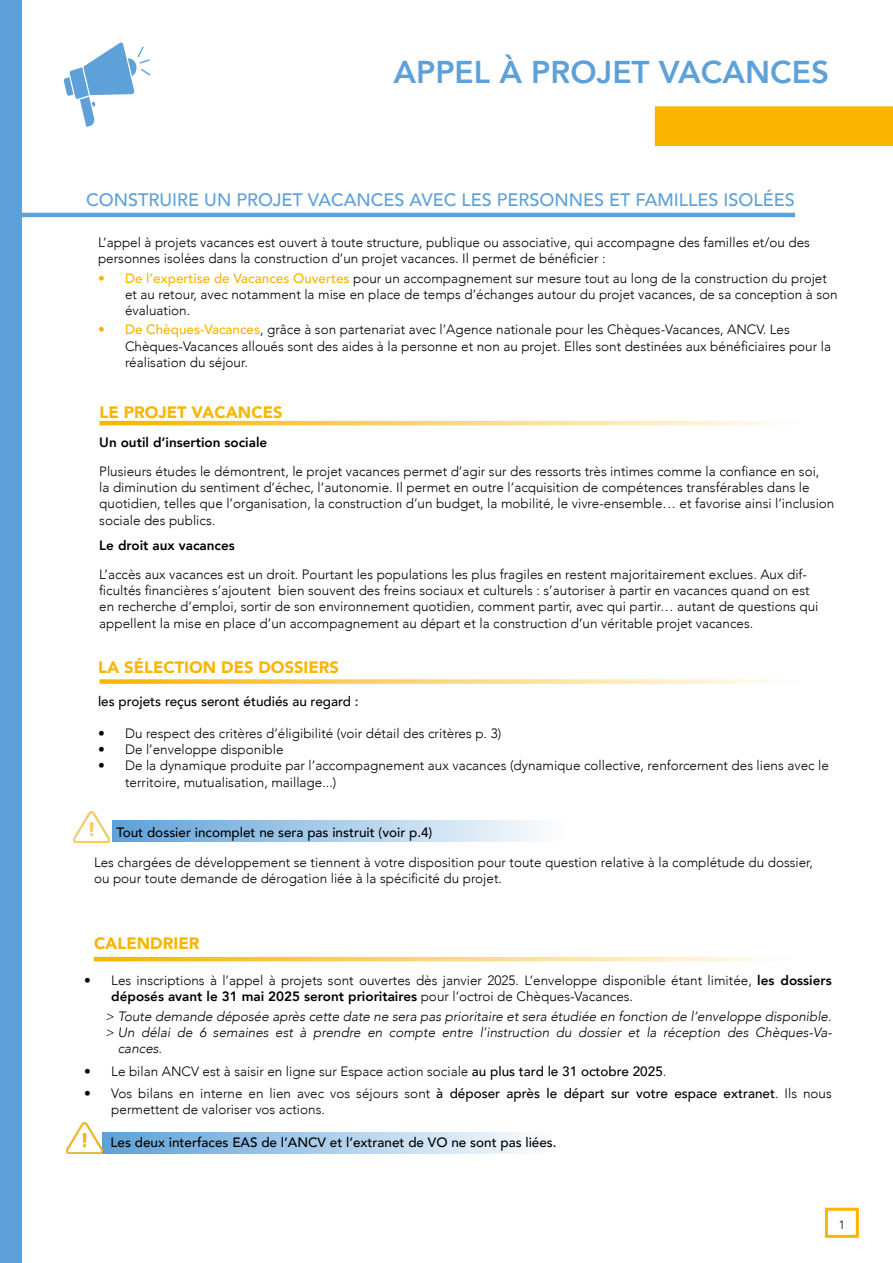
<style>
.page{position:relative;width:893px;height:1263px;background:#fff}
.page>*{position:absolute;margin:0;border:0;box-sizing:border-box;transform-origin:0 0}
.t1{font:800 31.5px "Avenir";color:#5ea1d8}
.t2{font:500 18px "Avenir";color:#5ea1d8}
.t3{font:900 16.5px "Avenir";color:#f9b500}
.t4{font:300 13.5px/16.2px "Avenir";color:#000}
.t5{font:italic 300 13.5px "Avenir";color:#000}
.t6{font:500 13.5px "Avenir";color:#000}
.t7{font:800 13.5px "Avenir";color:#000}
.t8{font:300 12px "Avenir";color:#000}
.s1{font-weight:500;color:#f9b500}
.s2{font-weight:800}
.s3{font-weight:500}
</style>
<div class="page">
<div style="left:112px;top:821px;width:451px;height:21px;background:linear-gradient(to right,#5ea1d8,#fdfefe)"></div>
<div style="left:102px;top:1132px;width:452px;height:21px;background:linear-gradient(to right,#5da0d7,#fdfdfe)"></div>
<svg style="left:64px;top:42px;width:86px;height:85px"></svg>
<div style="left:0;top:0;width:21px;height:1263px;background:#5ea1d8"></div>
<div style="left:825px;top:1208px;width:34px;height:30px;border:3px solid #f9b500"></div>
<img style="left:73px;top:812px;width:37px;height:30px">
<img style="left:66px;top:1122px;width:36px;height:31px">
<hr style="left:21px;top:213px;width:774px;height:4px;background:#5ea1d8">
<div style="left:655px;top:106px;width:238px;height:40px;background:#f9b500"></div>
<svg style="left:100px;top:421px;width:680px;height:4px;background:#fbd777"></svg>
<svg style="left:100px;top:679px;width:680px;height:5px;background:#fbdb85"></svg>
<svg style="left:94px;top:957px;width:680px;height:4px;background:#fbd777"></svg>
<h1 class="t1" style="left:393px;top:47px;width:437px">APPEL À PROJET VACANCES</h1>
<h2 class="t2" style="left:86px;top:184px;width:710px">CONSTRUIRE UN PROJET VACANCES AVEC LES PERSONNES ET FAMILLES ISOLÉES</h2>
<p class="t4" style="left:98px;top:234px;width:713px">L’appel à projets vacances est ouvert à toute structure, publique ou associative, qui accompagne des familles et/ou des personnes isolées dans la construction d’un projet vacances. Il permet de bénéficier :</p>
<p class="t4" style="left:125px;top:270px;width:714px;text-indent:-27px"><span class="s1">• De l’expertise de Vacances Ouvertes</span> pour un accompagnement sur mesure tout au long de la construction du projet et au retour, avec notamment la mise en place de temps d’échanges autour du projet vacances, de sa conception à son évaluation.</p>
<p class="t4" style="left:125px;top:322px;width:707px;text-indent:-27px"><span class="s1">• De Chèques-Vacances</span>, grâce à son partenariat avec l’Agence nationale pour les Chèques-Vacances, ANCV. Les<br>Chèques-Vacances alloués sont des aides à la personne et non au projet. Elles sont destinées aux bénéficiaires pour la réalisation du séjour.</p>
<p class="t3" style="left:100px;top:398px;width:185px">LE PROJET VACANCES</p>
<p class="t7" style="left:99px;top:432px;width:170px">Un outil d’insertion sociale</p>
<p class="t4" style="left:99px;top:463px;width:737px">Plusieurs études le démontrent, le projet vacances permet d’agir sur des ressorts très intimes comme la confiance en soi,<br>la diminution du sentiment d’échec, l’autonomie. Il permet en outre l’acquisition de compétences transférables dans le quotidien, telles que l’organisation, la construction d’un budget, la mobilité, le vivre-ensemble… et favorise ainsi l’inclusion sociale des publics.</p>
<p class="t7" style="left:99px;top:535px;width:137px">Le droit aux vacances</p>
<p class="t4" style="left:99px;top:566px;width:721px">L’accès aux vacances est un droit. Pourtant les populations les plus fragiles en restent majoritairement exclues. Aux dif&shy;ficultés financières s’ajoutent bien souvent des freins sociaux et culturels : s’autoriser à partir en vacances quand on est en recherche d’emploi, sortir de son environnement quotidien, comment partir, avec qui partir… autant de questions qui appellent la mise en place d’un accompagnement au départ et la construction d’un véritable projet vacances.</p>
<p class="t3" style="left:98px;top:653px;width:242px">LA SÉLECTION DES DOSSIERS</p>
<p class="t6" style="left:98px;top:689px;width:262px">les projets reçus seront étudiés au regard :</p>
<p class="t4" style="left:98px;top:725px;width:405px">• Du respect des critères d’éligibilité (voir détail des critères p. 3)</p>
<p class="t4" style="left:98px;top:741px;width:187px">• De l’enveloppe disponible</p>
<p class="t4" style="left:125px;top:758px;width:705px;text-indent:-27px">• De la dynamique produite par l’accompagnement aux vacances (dynamique collective, renforcement des liens avec le territoire, mutualisation, maillage...)</p>
<p class="t6" style="left:117px;top:821px;width:317px">Tout dossier incomplet ne sera pas instruit (voir p.4)</p>
<p class="t4" style="left:94px;top:854px;width:720px">Les chargées de développement se tiennent à votre disposition pour toute question relative à la complétude du dossier, ou pour toute demande de dérogation liée à la spécificité du projet.</p>
<p class="t3" style="left:94px;top:929px;width:107px">CALENDRIER</p>
<p class="t4" style="left:111px;top:972px;width:722px;text-indent:-27px">• Les inscriptions à l’appel à projets sont ouvertes dès janvier 2025. L’enveloppe disponible étant limitée, <span class="s2">les dossiers déposés avant le 31 mai 2025 seront prioritaires</span> pour l’octroi de Chèques-Vacances.</p>
<p class="t5" style="left:105px;top:1008px;width:728px">&gt; Toute demande déposée après cette date ne sera pas prioritaire et sera étudiée en fonction de l’enveloppe disponible.</p>
<p class="t5" style="left:105px;top:1024px;width:728px">&gt; Un délai de 6 semaines est à prendre en compte entre l’instruction du dossier et la réception des Chèques-Va-</p>
<p class="t5" style="left:118px;top:1040px;width:46px">cances.</p>
<p class="t4" style="left:84px;top:1063px;width:584px">• Le bilan ANCV est à saisir en ligne sur Espace action sociale <span class="s3">au plus tard le 31 octobre 2025</span>.</p>
<p class="t4" style="left:111px;top:1085px;width:722px;text-indent:-27px">• Vos bilans en interne en lien avec vos séjours sont <span class="s3">à déposer après le départ sur votre espace extranet</span>. Ils nous permettent de valoriser vos actions.</p>
<p class="t6" style="left:111px;top:1130px;width:448px">Les deux interfaces EAS de l’ANCV et l’extranet de VO ne sont pas liées.</p>
<p class="t8" style="left:839px;top:1218px;width:8px">1</p>
</div>
